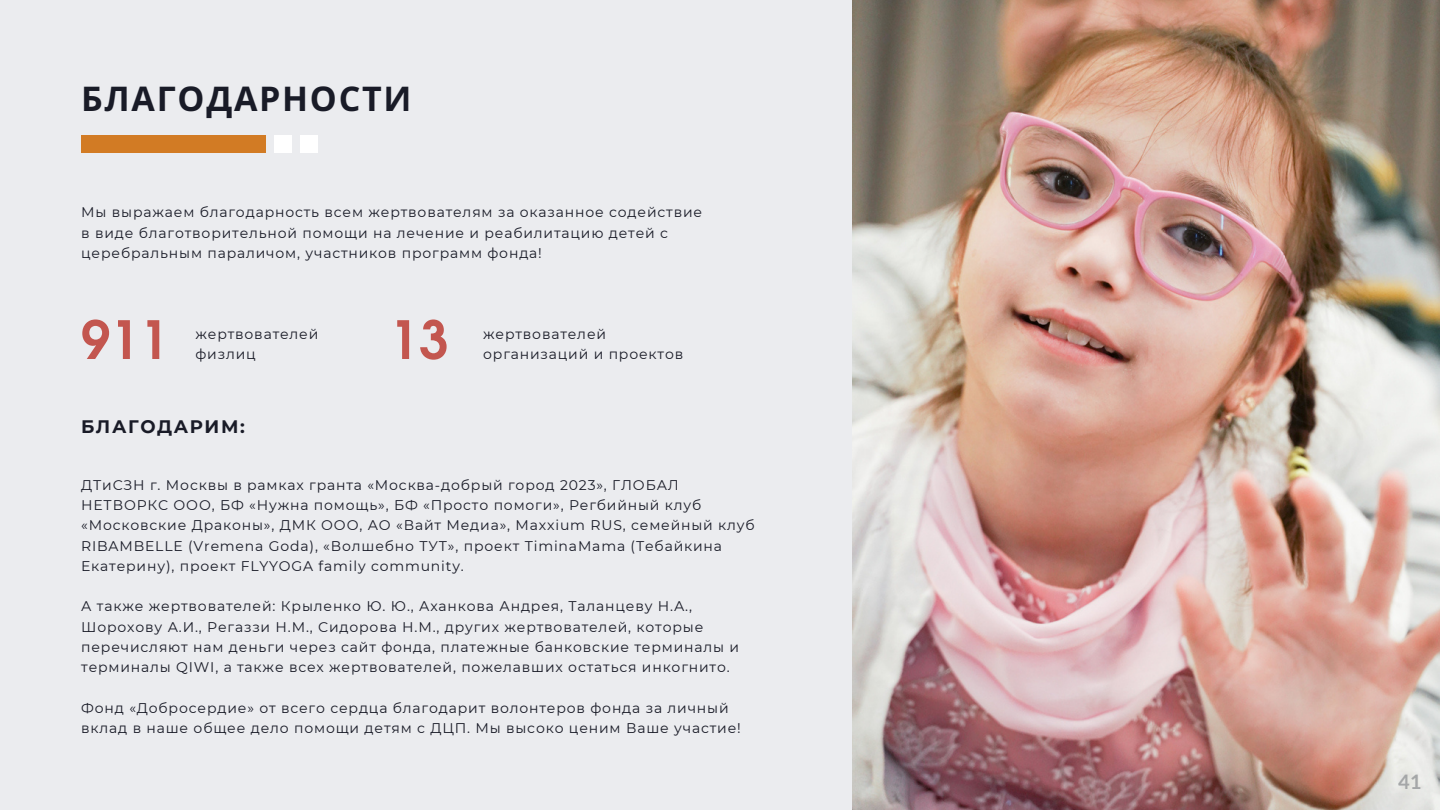
<style>
.page{position:relative;width:1440px;height:810px;background:#ebecef}
.page>*{position:absolute;margin:0;border:0;box-sizing:border-box;transform-origin:0 0}
.t1{font:700 52.5px "Evolventa";color:#c3564f}
.t2{font:700 34px "Noto Sans";letter-spacing:.05em;color:#191b27}
.t3{font:700 20px "Lato";color:#a5a7a8}
.t4{font:700 18.1px "Montserrat";letter-spacing:.09em;color:#191b27}
.t5{font:14px/20.2px "Montserrat";letter-spacing:.06em;color:#191b27}
</style>
<div class="page">
<div style="left:81px;top:136px;width:185px;height:17px;background:#d27b24"></div>
<div style="left:274px;top:136px;width:18px;height:17px;background:#fff"></div>
<div style="left:301px;top:136px;width:17px;height:17px;background:#fff"></div>
<img style="left:853px;top:0;width:587px;height:810px">
<h2 class="t2" style="left:81px;top:74px;width:332px">БЛАГОДАРНОСТИ</h2>
<p class="t5" style="left:81px;top:202px;width:622px">Мы выражаем благодарность всем жертвователям за оказанное содействие в виде благотворительной помощи на лечение и реабилитацию детей с церебральным параличом, участников программ фонда!</p>
<h1 class="t1" style="left:81px;top:317px;width:90px">911</h1>
<h1 class="t1" style="left:390px;top:317px;width:60px">13</h1>
<p class="t5" style="left:195px;top:324px;width:124px">жертвователей физлиц</p>
<p class="t5" style="left:483px;top:324px;width:202px">жертвователей организаций и проектов</p>
<p class="t4" style="left:81px;top:415px;width:165px">БЛАГОДАРИМ:</p>
<p class="t5" style="left:81px;top:475px;width:675px">ДТиСЗН г. Москвы в рамках гранта «Москва-добрый город 2023», ГЛОБАЛ НЕТВОРКС ООО, БФ «Нужна помощь», БФ «Просто помоги», Регбийный клуб «Московские Драконы», ДМК ООО, АО «Вайт Медиа», Maxxium RUS, семейный клуб RIBAMBELLE (Vremena Goda), «Волшебно ТУТ», проект ТiminaMama (Тебайкина Екатерину), проект FLYYOGA family community.</p>
<p class="t5" style="left:81px;top:596px;width:659px">А также жертвователей: Крыленко Ю. Ю., Аханкова Андрея, Таланцеву Н.А., Шорохову А.И., Регаззи Н.М., Сидорова Н.М., других жертвователей, которые перечисляют нам деньги через сайт фонда, платежные банковские терминалы и терминалы QIWI, а также всех жертвователей, пожелавших остаться инкогнито.</p>
<p class="t5" style="left:81px;top:697px;width:661px">Фонд «Добросердие» от всего сердца благодарит волонтеров фонда за личный вклад в наше общее дело помощи детям с ДЦП. Мы высоко ценим Ваше участие!</p>
<h3 class="t3" style="left:1398px;top:770px;width:25px">41</h3>
</div>
